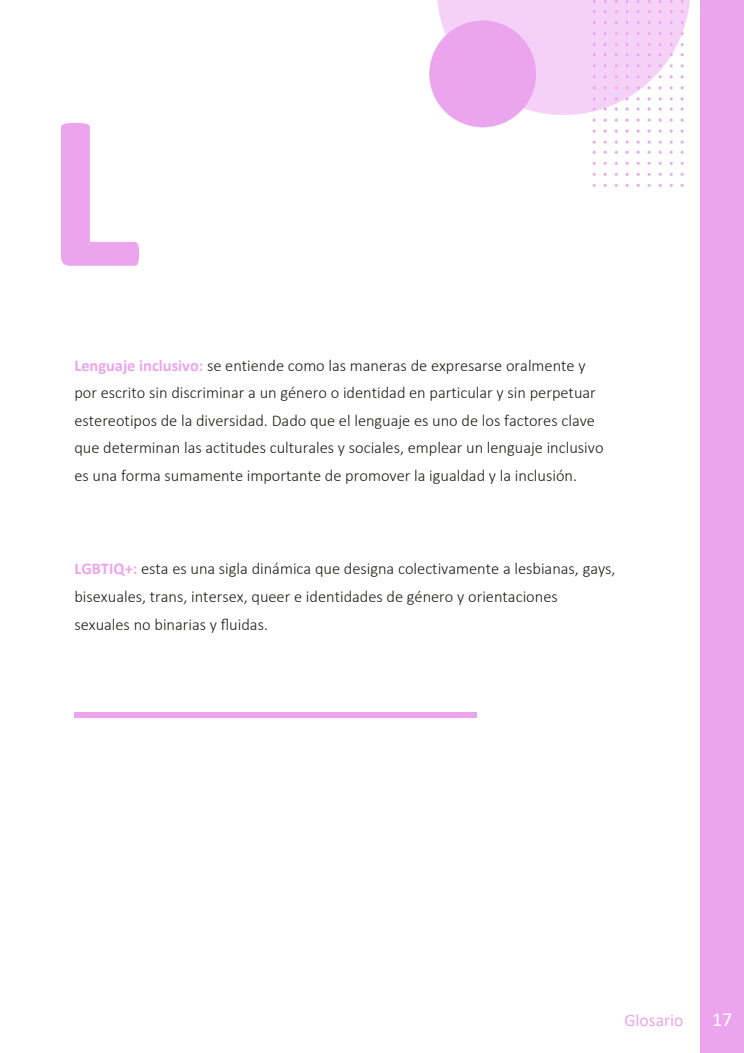
<style>
.page{position:relative;width:744px;height:1053px;background:#fff}
.page>*{position:absolute;margin:0;border:0;box-sizing:border-box;transform-origin:0 0}
.t1{font:700 224.96px "Calibri";color:#eca4ef}
.t2{font:20px "Calibri";color:#fff}
.t3{font:17.48px "Calibri";color:#eca4ef}
.t4{font:300 16.4px/27.6px "Calibri";color:#1d1d1b}
.s1{font-weight:700;color:#eca4ef}
</style>
<div class="page">
<img style="left:74px;top:0;width:616px;height:718px">
<div style="left:74px;top:712px;width:403px;height:5px;background:#eca4ef"></div>
<div style="left:700px;top:0;width:44px;height:1052px;background:#eca4ef"></div>
<h1 class="t1" style="left:46px;top:97px;width:96px">L</h1>
<p class="t4" style="left:74px;top:352px;width:531px"><span class="s1">Lenguaje inclusivo:</span> se entiende como las maneras de expresarse oralmente y por escrito sin discriminar a un género o identidad en particular y sin perpetuar estereotipos de la diversidad. Dado que el lenguaje es uno de los factores clave que determinan las actitudes culturales y sociales, emplear un lenguaje inclusivo es una forma sumamente importante de promover la igualdad y la inclusión.</p>
<p class="t4" style="left:74px;top:556px;width:543px"><span class="s1">LGBTIQ+:</span> esta es una sigla dinámica que designa colectivamente a lesbianas, gays, bisexuales, trans, intersex, queer e identidades de género y orientaciones sexuales no binarias y fluidas.</p>
<p class="t3" style="left:625px;top:1012px;width:60px">Glosario</p>
<p class="t2" style="left:712px;top:1011px;width:12px">2</p>
<p class="t2" style="left:712px;top:1011px;width:22px">17</p>
</div>
